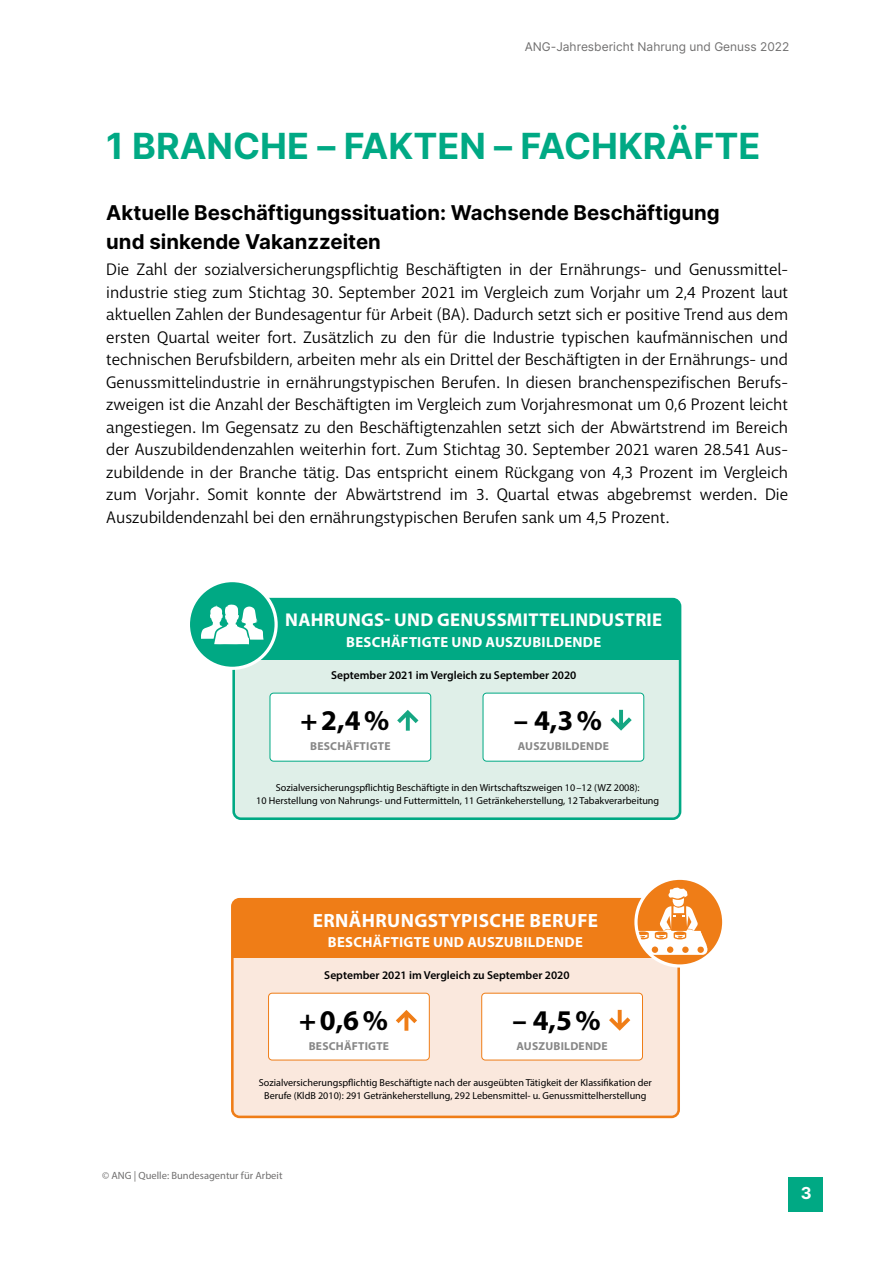
<style>
.page{position:relative;width:893px;height:1263px;background:#fff}
.page>*{position:absolute;margin:0;border:0;box-sizing:border-box;transform-origin:0 0}
.t1{font:700 36px "Inter";color:#00a984}
.t2{font:700 28.65px "Myriad Pro";color:#000}
.t3{font:700 20.4px/28.5px "Inter";color:#000}
.t4{font:700 19.2px "Myriad Pro";letter-spacing:.02em;color:#fff}
.t5{font:700 18.6px "Myriad Pro";letter-spacing:.015em;color:#fff}
.t6{font:16.5px/22.5px "Macha";color:#000;text-align:justify}
.t7{font:700 16.5px "Inter";color:#fff}
.t8{font:700 14.7px "Myriad Pro";letter-spacing:.02em;color:#fff}
.t9{font:12px "Inter";color:#706f6f}
.t10{font:600 11.55px "Myriad Pro";color:#000}
.t11{font:700 11.55px "Myriad Pro";letter-spacing:.02em;color:#878787}
.t12{font:10.5px "Myriad Pro";color:#706f6f}
.t13{font:10.2px/13.5px "Myriad Pro";color:#000;text-align:center}
</style>
<div class="page">
<div style="left:789px;top:1178px;width:34px;height:34px;background:#00a984"></div>
<div style="left:234px;top:599px;width:446px;height:220px;background:#dfefe8;border-radius:7px"></div>
<div style="left:234px;top:599px;width:446px;height:61px;background:#00a984"></div>
<div style="left:232px;top:598px;width:449px;height:222px;border:3px solid #00a984;border-radius:7px"></div>
<div style="left:270px;top:693px;width:161px;height:68px;background:#fff;border-radius:4px"></div>
<div style="left:269px;top:693px;width:162px;height:69px;border:1px solid #00a984;border-radius:4px"></div>
<div style="left:483px;top:693px;width:161px;height:68px;background:#fff;border-radius:4px"></div>
<div style="left:483px;top:693px;width:161px;height:69px;border:1px solid #00a984;border-radius:4px"></div>
<svg style="left:397px;top:710px;width:21px;height:21px"></svg>
<svg style="left:610px;top:710px;width:22px;height:21px"></svg>
<div style="left:188px;top:581px;width:88px;height:87px;background:#00a984;border-radius:50%"></div>
<div style="left:187px;top:579px;width:91px;height:91px;border:3px solid #fff;border-radius:50%"></div>
<svg style="left:201px;top:604px;width:63px;height:40px"></svg>
<div style="left:232px;top:899px;width:447px;height:218px;background:#fae8dd;border-radius:7px"></div>
<div style="left:232px;top:899px;width:447px;height:59px;background:#ef7d17"></div>
<div style="left:231px;top:898px;width:449px;height:220px;border:3px solid #ef7d17;border-radius:7px"></div>
<div style="left:269px;top:993px;width:160px;height:67px;background:#fff;border-radius:4px"></div>
<div style="left:268px;top:993px;width:162px;height:67px;border:1px solid #ef7d17;border-radius:4px"></div>
<div style="left:482px;top:993px;width:160px;height:67px;background:#fff;border-radius:4px"></div>
<div style="left:481px;top:993px;width:162px;height:67px;border:1px solid #ef7d17;border-radius:4px"></div>
<svg style="left:609px;top:1010px;width:21px;height:21px"></svg>
<svg style="left:396px;top:1010px;width:21px;height:21px"></svg>
<svg style="left:636px;top:878px;width:88px;height:88px"></svg>
<svg style="left:636px;top:887px;width:71px;height:68px"></svg>
<div style="left:634px;top:877px;width:91px;height:90px;border:3px solid #fff;border-radius:50%"></div>
<p class="t9" style="left:525px;top:38px;width:266px">ANG-Jahresbericht Nahrung und Genuss 2022</p>
<h1 class="t1" style="left:106px;top:120px;width:656px">1 BRANCHE – FAKTEN – FACHKRÄFTE</h1>
<p class="t3" style="left:106px;top:198px;width:615px">Aktuelle Beschäftigungssituation: Wachsende Beschäftigung und sinkende Vakanzzeiten</p>
<p class="t6" style="left:106px;top:259px;width:683px">Die Zahl der sozialversicherungspflichtig Beschäftigten in der Ernährungs- und Genussmittel&shy;industrie stieg zum Stichtag 30. September 2021 im Vergleich zum Vorjahr um 2,4 Prozent laut aktuellen Zahlen der Bundesagentur für Arbeit (BA). Dadurch setzt sich er positive Trend aus dem ersten Quartal weiter fort. Zusätzlich zu den für die Industrie typischen kaufmännischen und technischen Berufsbildern, arbeiten mehr als ein Drittel der Beschäftigten in der Ernährungs- und Genussmittelindustrie in ernährungstypischen Berufen. In diesen branchenspezifischen Berufs&shy;zweigen ist die Anzahl der Beschäftigten im Vergleich zum Vorjahresmonat um 0,6 Prozent leicht angestiegen. Im Gegensatz zu den Beschäftigtenzahlen setzt sich der Abwärtstrend im Bereich der Auszubildendenzahlen weiterhin fort. Zum Stichtag 30. September 2021 waren 28.541 Aus&shy;zubildende in der Branche tätig. Das entspricht einem Rückgang von 4,3 Prozent im Vergleich zum Vorjahr. Somit konnte der Abwärtstrend im 3. Quartal etwas abgebremst werden. Die Auszubildendenzahl bei den ernährungstypischen Berufen sank um 4,5 Prozent.</p>
<p class="t5" style="left:285px;top:608px;width:378px">NAHRUNGS- UND GENUSSMITTELINDUSTRIE</p>
<p class="t8" style="left:346px;top:632px;width:256px">BESCHÄFTIGTE UND AUSZUBILDENDE</p>
<p class="t10" style="left:331px;top:668px;width:247px">September 2021 im Vergleich zu September 2020</p>
<h2 class="t2" style="left:301px;top:701px;width:90px">+2,4%</h2>
<h2 class="t2" style="left:514px;top:701px;width:90px">– 4,3%</h2>
<p class="t11" style="left:518px;top:739px;width:93px">AUSZUBILDENDE</p>
<p class="t11" style="left:310px;top:739px;width:82px">BESCHÄFTIGTE</p>
<p class="t13" style="left:256px;top:780px;width:404px">Sozialversicherungspflichtig Beschäftigte in den Wirtschaftszweigen 10–12 (WZ 2008):<br>10 Herstellung von Nahrungs- und Futtermitteln, 11 Getränkeherstellung, 12 Tabakverarbeitung</p>
<p class="t4" style="left:313px;top:907px;width:287px">ERNÄHRUNGSTYPISCHE BERUFE</p>
<p class="t8" style="left:328px;top:932px;width:256px">BESCHÄFTIGTE UND AUSZUBILDENDE</p>
<p class="t10" style="left:324px;top:968px;width:247px">September 2021 im Vergleich zu September 2020</p>
<h2 class="t2" style="left:299px;top:1001px;width:90px">+0,6%</h2>
<h2 class="t2" style="left:513px;top:1001px;width:90px">– 4,5%</h2>
<p class="t11" style="left:517px;top:1038px;width:93px">AUSZUBILDENDE</p>
<p class="t11" style="left:309px;top:1038px;width:82px">BESCHÄFTIGTE</p>
<p class="t13" style="left:259px;top:1075px;width:395px">Sozialversicherungspflichtig Beschäftigte nach der ausgeübten Tätigkeit der Klassifikation der<br>Berufe (KldB 2010): 291 Getränkeherstellung, 292 Lebensmittel- u. Genussmittelherstellung</p>
<p class="t12" style="left:102px;top:1169px;width:182px">© ANG | Quelle: Bundesagentur für Arbeit</p>
<p class="t7" style="left:801px;top:1181px;width:12px">3</p>
</div>
